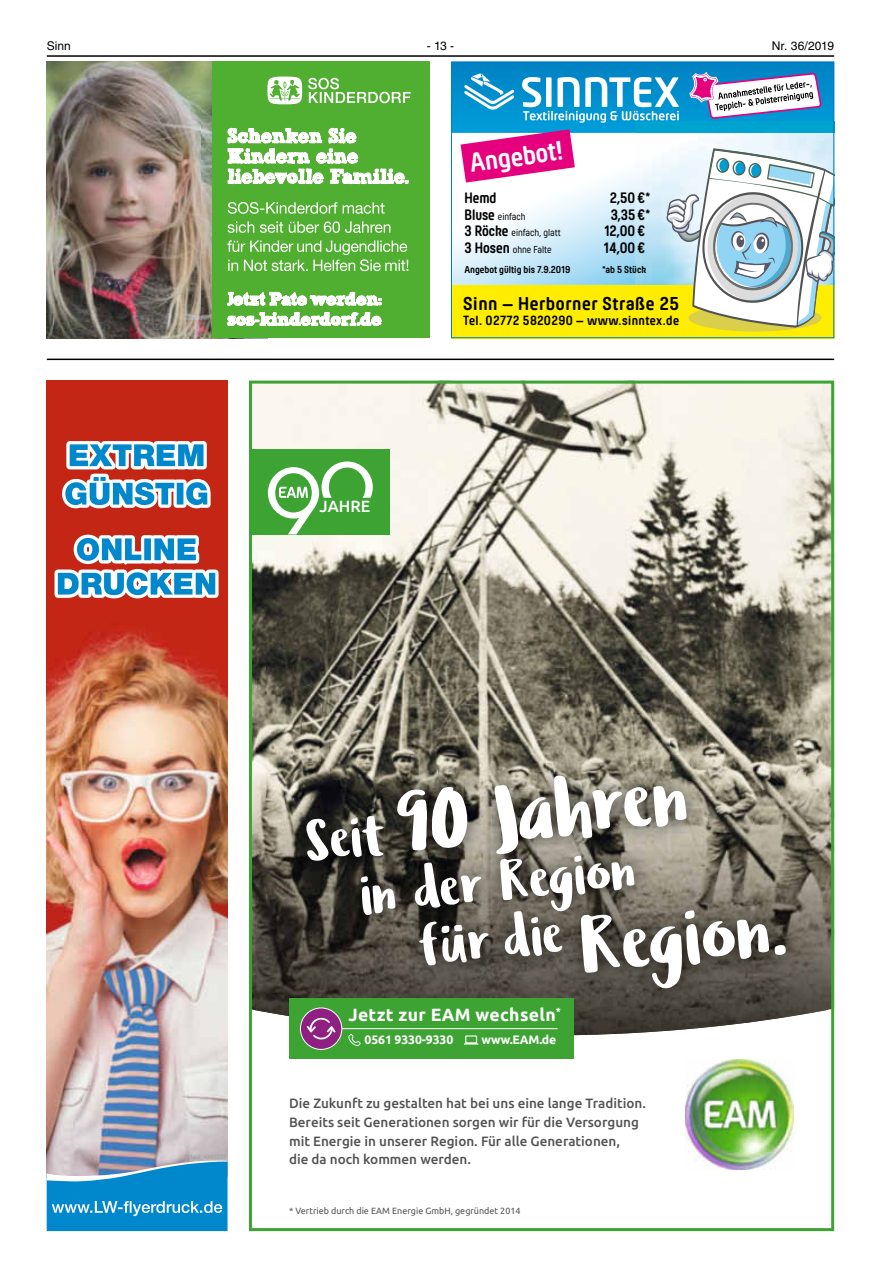
<style>
.page{position:relative;width:881px;height:1263px;background:#fff}
.page>*{position:absolute;margin:0;border:0;box-sizing:border-box;transform-origin:0 0}
.t1{font:84.9px "Ludicrous";color:#fff}
.t2{font:82.05px "Ludicrous";color:#fff}
.t3{font:58.5px "Ludicrous";color:#fff}
.t4{font:700 27.9px "Hansom FY";color:#fff}
.t5{font:700 19.5px "Hansom FY";letter-spacing:.03em;color:#000}
.t6{font:700 17.7px "Ubuntu";letter-spacing:.02em;color:#fff}
.t7{font:500 16.2px "Ubuntu";color:#fff}
.t8{font:700 15.75px "Hansom FY";color:#000;scale:.96 1}
.t9{font:700 13.95px "Hansom FY";letter-spacing:.03em;color:#000}
.t10{font:500 13.5px/18.6px "Ubuntu";color:#535353}
.t11{font:700 12.3px "Ubuntu";letter-spacing:-.01em;color:#fff}
.t12{font:12px "Helvetica LT";color:#000}
.t13{font:10.5px "Hansom FY";color:#000;scale:.96 1}
.t14{font:700 10.5px "Hansom FY";color:#000}
.t15{font:9px "Ubuntu";color:#535353}
.s1{font-weight:700;font-size:15.75px}
.s2{font-size:58.5px}
</style>
<div class="page">
<hr style="left:47px;top:55px;width:786px;height:2px;background:#000">
<div style="left:451px;top:285px;width:382px;height:53px;background:#ffed00"></div>
<div style="left:688px;top:304px;width:133px;height:27px;background:#dacf4a;border-radius:50%"></div>
<svg style="left:451px;top:62px;width:382px;height:266px"></svg>
<img style="left:253px;top:385px;width:576px;height:650px">
<div style="left:249px;top:449px;width:141px;height:85px;background:#3da434"></div>
<svg style="left:268px;top:461px;width:104px;height:73px"></svg>
<img style="left:285px;top:755px;width:520px;height:253px">
<img style="left:685px;top:1059px;width:107px;height:111px">
<div style="left:249px;top:381px;width:584px;height:850px;border:3px solid #3da434"></div>
<div style="left:289px;top:998px;width:284px;height:61px;background:#3da434"></div>
<hr style="left:342px;top:1028px;width:215px;height:1px;background:#fff">
<div style="left:300px;top:1008px;width:41px;height:41px;background:#8f2081;border-radius:50%"></div>
<div style="left:300px;top:1007px;width:42px;height:43px;border:1px solid #fff;border-radius:50%"></div>
<svg style="left:306px;top:1017px;width:172px;height:29px"></svg>
<div style="left:47px;top:381px;width:180px;height:191px;background:#c32615"></div>
<img style="left:47px;top:572px;width:180px;height:659px">
<svg style="left:47px;top:1154px;width:180px;height:62px;background:#469ccc"></svg>
<svg style="left:51px;top:402px;width:171px;height:208px"></svg>
<img style="left:47px;top:62px;width:166px;height:276px">
<div style="left:213px;top:62px;width:216px;height:276px;background:#50ae30"></div>
<svg style="left:267px;top:77px;width:143px;height:27px"></svg>
<svg style="left:227px;top:127px;width:181px;height:144px"></svg>
<svg style="left:227px;top:291px;width:155px;height:35px"></svg>
<hr style="left:47px;top:359px;width:786px;height:1px;background:#000">
<p class="t12" style="left:47px;top:41px;width:26px">Sinn</p>
<p class="t12" style="left:426px;top:41px;width:29px">-13-</p>
<p class="t12" style="left:771px;top:41px;width:64px">Nr. 36/2019</p>
<h3 class="t4" style="left:467px;top:147px;width:95px;rotate:-8deg">Angebot!</h3>
<p class="t7" style="left:319px;top:496px;width:52px">JAHRE</p>
<p class="t8" style="left:464px;top:189px;width:35px">Hemd</p>
<p class="t8" style="left:609px;top:189px;width:44px">2,50€*</p>
<p class="t13" style="left:464px;top:210px;width:65px"><span class="s1">Bluse</span> einfach</p>
<p class="t8" style="left:610px;top:205px;width:43px">3,35€*</p>
<p class="t13" style="left:464px;top:227px;width:102px"><span class="s1">3 Röcke</span> einfach, glatt</p>
<p class="t8" style="left:603px;top:222px;width:44px">12,00€</p>
<p class="t13" style="left:464px;top:243px;width:92px"><span class="s1">3 Hosen</span> ohne Falte</p>
<p class="t8" style="left:603px;top:238px;width:45px">14,00€</p>
<p class="t14" style="left:464px;top:264px;width:107px">Angebot gültig bis 7.9.2019</p>
<p class="t14" style="left:602px;top:264px;width:45px">*ab 5 Stück</p>
<h3 class="t5" style="left:463px;top:292px;width:217px">Sinn – Herborner Straße 25</h3>
<p class="t9" style="left:463px;top:312px;width:217px">Tel. 02772 5820290 – www.sinntex.de</p>
<h1 class="t1" style="left:299px;top:782px;width:386px;rotate:-6deg"><span class="s2">Seit</span> 90 Jahren</h1>
<h3 class="t3" style="left:357px;top:860px;width:277px;rotate:-6deg">in der Region</h3>
<h2 class="t2" style="left:415px;top:914px;width:369px;rotate:-6deg"><sup>für</sup> <sup>die</sup> Region.</h2>
<h3 class="t6" style="left:348px;top:1004px;width:214px">Jetzt zur EAM wechseln<sup>*</sup></h3>
<p class="t11" style="left:364px;top:1032px;width:90px">0561 9330-9330</p>
<p class="t11" style="left:481px;top:1032px;width:76px">www.EAM.de</p>
<p class="t10" style="left:289px;top:1094px;width:358px">Die Zukunft zu gestalten hat bei uns eine lange Tradition.<br>Bereits seit Generationen sorgen wir für die Versorgung mit Energie in unserer Region. Für alle Generationen,<br>die da noch kommen werden.</p>
<p class="t15" style="left:289px;top:1205px;width:233px">* Vertrieb durch die EAM Energie GmbH, gegründet 2014</p>
</div>
